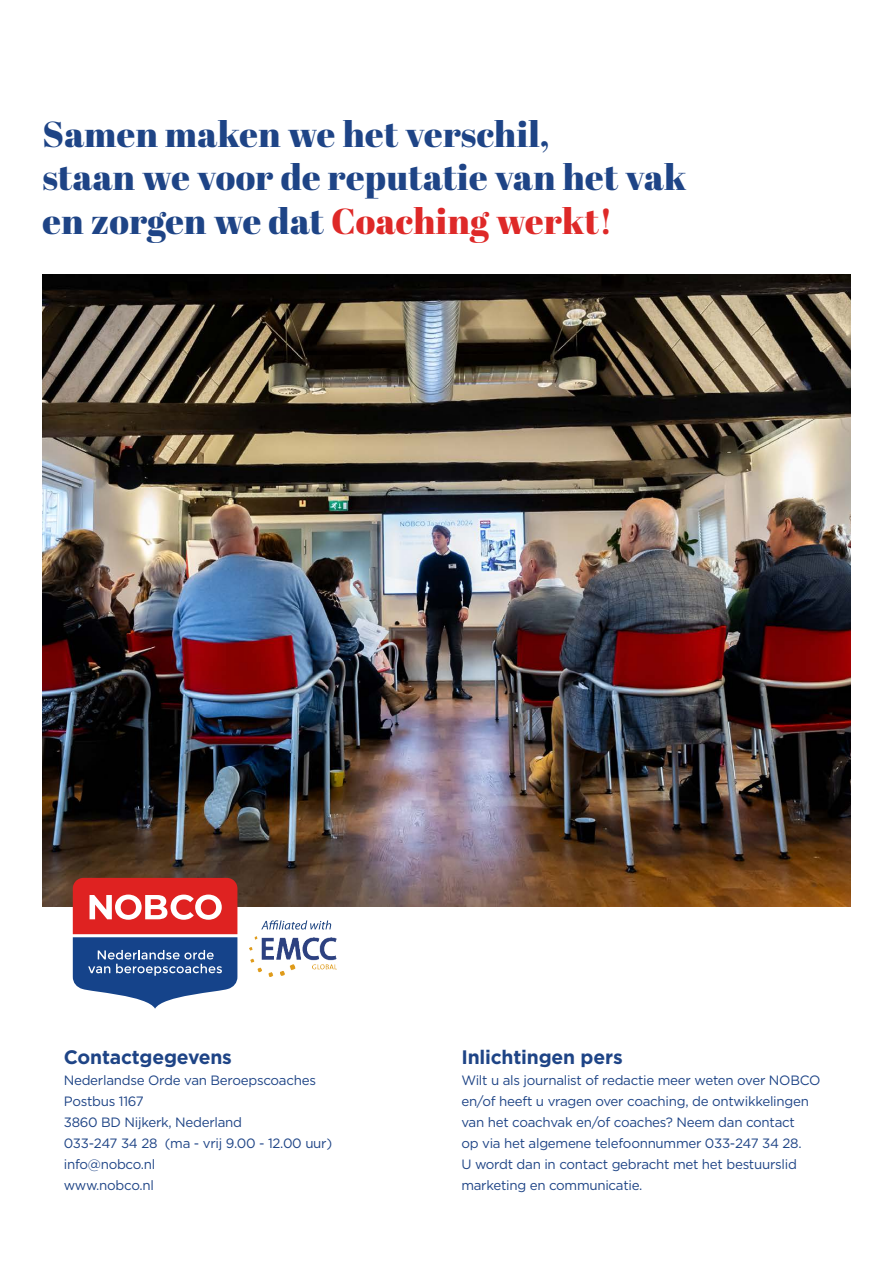
<style>
.page{position:relative;width:893px;height:1263px;background:#fff}
.page>*{position:absolute;margin:0;border:0;box-sizing:border-box;transform-origin:0 0}
.t1{font:36px/43.5px "Abril Fatface";letter-spacing:.01em;color:#1e4486}
.t2{font:700 19.5px "Gotham";letter-spacing:-.01em;color:#1e4486}
.t3{font:13.5px/21px "Gotham";letter-spacing:-.02em;color:#1e4486}
.s1{color:#de2928}
</style>
<div class="page">
<img style="left:43px;top:275px;width:807px;height:632px">
<svg style="left:73px;top:878px;width:164px;height:131px"></svg>
<svg style="left:261px;top:920px;width:70px;height:9px"></svg>
<img style="left:249px;top:937px;width:88px;height:39px">
<h1 class="t1" style="left:43px;top:111px;width:645px">Samen maken we het verschil,<br>staan we voor de reputatie van het vak en zorgen we dat <span class="s1">Coaching werkt!</span></h1>
<h2 class="t2" style="left:64px;top:1044px;width:170px">Contactgegevens</h2>
<p class="t3" style="left:64px;top:1069px;width:270px">Nederlandse Orde van Beroepscoaches<br>Postbus 1167<br>3860 BD Nijkerk, Nederland<br>033-247 34 28 (ma - vrij 9.00 - 12.00 uur) info@nobco.nl<br>www.nobco.nl</p>
<h2 class="t2" style="left:461px;top:1044px;width:163px">Inlichtingen pers</h2>
<p class="t3" style="left:461px;top:1069px;width:361px">Wilt u als journalist of redactie meer weten over NOBCO en/of heeft u vragen over coaching, de ontwikkelingen van het coachvak en/of coaches? Neem dan contact<br>op via het algemene telefoonnummer 033-247 34 28.<br>U wordt dan in contact gebracht met het bestuurslid marketing en communicatie.</p>
</div>
